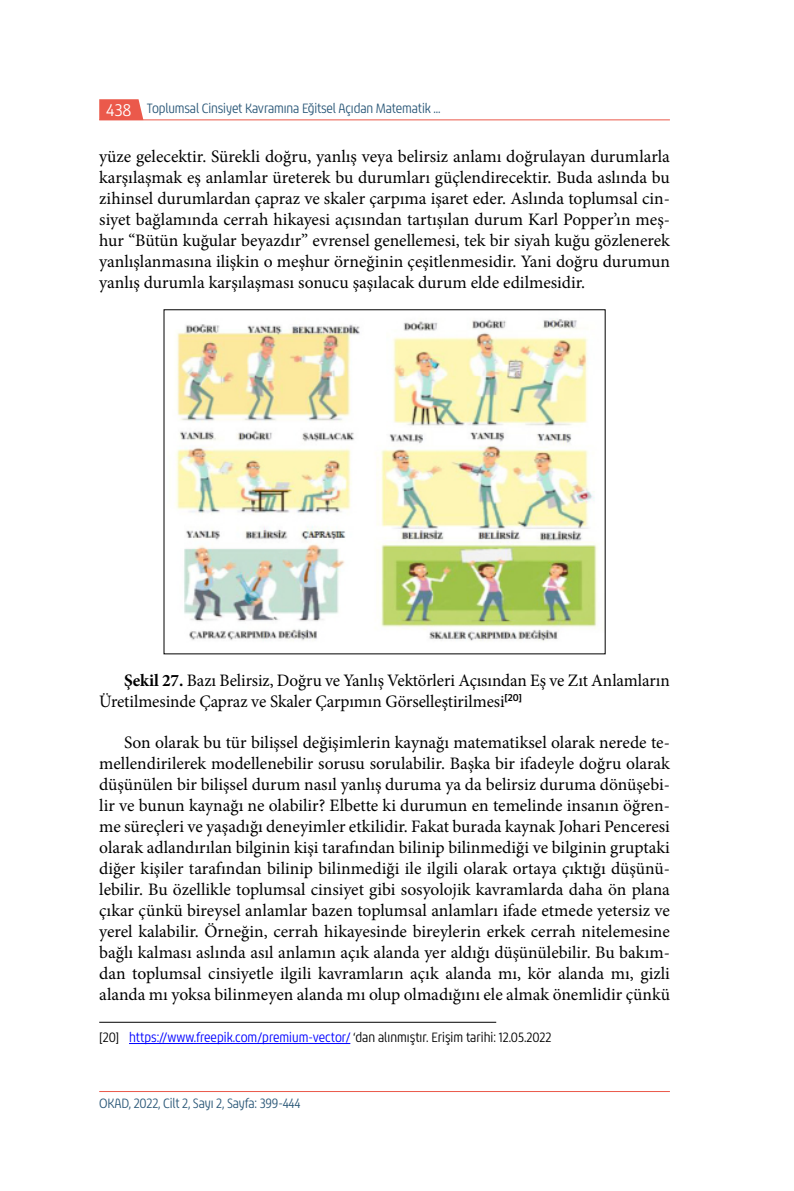
<style>
.page{position:relative;width:794px;height:1191px;background:#fff}
.page>*{position:absolute;margin:0;border:0;box-sizing:border-box;transform-origin:0 0}
.t1{font:17.5px/21px "Minion Pro";letter-spacing:-.005em;color:#000;text-align:justify}
.t2{font:14px "Chypre Con Boo";letter-spacing:-.01em;color:#2b5878}
.t3{font:14px "Chypre Con Boo";color:#000}
.s1{font-family:"Chypre Nor Boo";font-size:17.5px;color:#fff}
.s2{font-weight:700}
.s3{color:#00f}
</style>
<div class="page">
<hr style="left:99px;top:1091px;width:571px;height:1px;background:#eb594b">
<svg style="left:99px;top:99px;width:44px;height:21px"></svg>
<hr style="left:99px;top:120px;width:571px;height:1px;background:#eb594b">
<hr style="left:99px;top:1021px;width:397px;height:1px;background:#000">
<hr style="left:129px;top:1043px;width:221px;height:1px;background:#00f">
<img style="left:175px;top:318px;width:423px;height:323px">
<p class="t2" style="left:106px;top:100px;width:336px"><span class="s1">438</span> Toplumsal Cinsiyet Kavramına Eğitsel Açıdan Matematik ...</p>
<p class="t1" style="left:99px;top:146px;width:572px">yüze gelecektir. Sürekli doğru, yanlış veya belirsiz anlamı doğrulayan durumlarla karşılaşmak eş anlamlar üreterek bu durumları güçlendirecektir. Buda aslında bu zihinsel durumlardan çapraz ve skaler çarpıma işaret eder. Aslında toplumsal cin&shy;siyet bağlamında cerrah hikayesi açısından tartışılan durum Karl Popper’ın meş&shy;hur “Bütün kuğular beyazdır” evrensel genellemesi, tek bir siyah kuğu gözlenerek yanlışlanmasına ilişkin o meşhur örneğinin çeşitlenmesidir. Yani doğru durumun yanlış durumla karşılaşması sonucu şaşılacak durum elde edilmesidir.</p>
<p class="t1" style="left:99px;top:669px;width:572px;text-indent:25px"><span class="s2">Şekil 27.</span> Bazı Belirsiz, Doğru ve Yanlış Vektörleri Açısından Eş ve Zıt Anlamların<br>Üretilmesinde Çapraz ve Skaler Çarpımın Görselleştirilmesi<sup>[20]</sup></p>
<p class="t1" style="left:99px;top:731px;width:572px;text-indent:25px">Son olarak bu tür bilişsel değişimlerin kaynağı matematiksel olarak nerede te&shy;mellendirilerek modellenebilir sorusu sorulabilir. Başka bir ifadeyle doğru olarak düşünülen bir bilişsel durum nasıl yanlış duruma ya da belirsiz duruma dönüşebi&shy;lir ve bunun kaynağı ne olabilir? Elbette ki durumun en temelinde insanın öğren&shy;me süreçleri ve yaşadığı deneyimler etkilidir. Fakat burada kaynak Johari Penceresi olarak adlandırılan bilginin kişi tarafından bilinip bilinmediği ve bilginin gruptaki diğer kişiler tarafından bilinip bilinmediği ile ilgili olarak ortaya çıktığı düşünü&shy;lebilir. Bu özellikle toplumsal cinsiyet gibi sosyolojik kavramlarda daha ön plana çıkar çünkü bireysel anlamlar bazen toplumsal anlamları ifade etmede yetersiz ve yerel kalabilir. Örneğin, cerrah hikayesinde bireylerin erkek cerrah nitelemesine bağlı kalması aslında asıl anlamın açık alanda yer aldığı düşünülebilir. Bu bakım&shy;dan toplumsal cinsiyetle ilgili kavramların açık alanda mı, kör alanda mı, gizli alanda mı yoksa bilinmeyen alanda mı olup olmadığını ele almak önemlidir çünkü</p>
<p class="t3" style="left:99px;top:1029px;width:454px">[20] <span class="s3">https://www.freepik.com/premium-vector/</span> ‘dan alınmıştır. Erişim tarihi: 12.05.2022</p>
<p class="t2" style="left:99px;top:1095px;width:203px">OKAD, 2022, Cilt 2, Sayı 2, Sayfa: 399-444</p>
</div>
